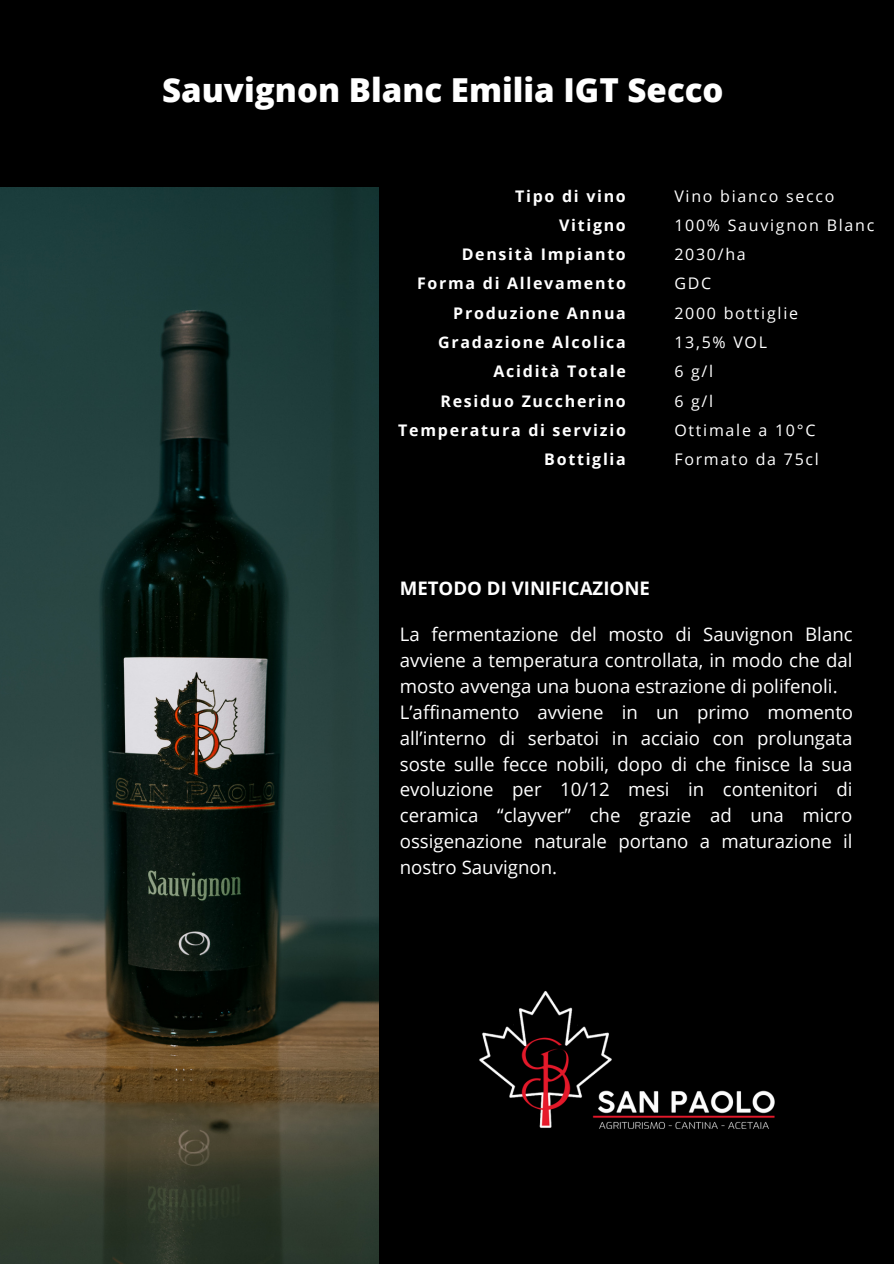
<style>
.page{position:relative;width:894px;height:1264px;background:#fff}
.page>*{position:absolute;margin:0;border:0;box-sizing:border-box;transform-origin:0 0}
.t1{font:800 33px "Open Sans";color:#fff}
.t2{font:18.6px/26px "Open Sans";color:#fff}
.t3{font:700 18.6px "Open Sans";color:#fff}
.t4{font:700 16.05px/29.2px "Open Sans";letter-spacing:.105em;color:#fff;text-align:right}
.t5{font:16.05px/29.2px "Open Sans";letter-spacing:.105em;color:#fff}
</style>
<div class="page">
<div style="left:0;top:0;width:893px;height:1263px;background:#000"></div>
<img style="left:479px;top:991px;width:296px;height:138px">
<img style="left:0;top:188px;width:378px;height:1075px">
<h1 class="t1" style="left:162px;top:67px;width:563px">Sauvignon Blanc Emilia IGT Secco</h1>
<p class="t4" style="left:398px;top:181px;width:229px">Tipo di vino<br>Vitigno<br>Densità Impianto<br>Forma di Allevamento<br>Produzione Annua<br>Gradazione Alcolica<br>Acidità Totale<br>Residuo Zuccherino<br>Temperatura di servizio<br>Bottiglia</p>
<p class="t5" style="left:674px;top:181px;width:201px">Vino bianco secco<br>100% Sauvignon Blanc<br>2030/ha<br>GDC<br>2000 bottiglie<br>13,5% VOL<br>6 g/l<br>6 g/l<br>Ottimale a 10°C<br>Formato da 75cl</p>
<p class="t3" style="left:399px;top:575px;width:251px">METODO DI VINIFICAZIONE</p>
<p class="t2" style="left:399px;top:620px;width:455px">La fermentazione del mosto di Sauvignon Blanc avviene a temperatura controllata, in modo che dal mosto avvenga una buona estrazione di polifenoli.<br>L’affinamento avviene in un primo momento all’interno di serbatoi in acciaio con prolungata soste sulle fecce nobili, dopo di che finisce la sua evoluzione per 10/12 mesi in contenitori di ceramica “clayver” che grazie ad una micro ossigenazione naturale portano a maturazione il nostro Sauvignon.</p>
</div>
